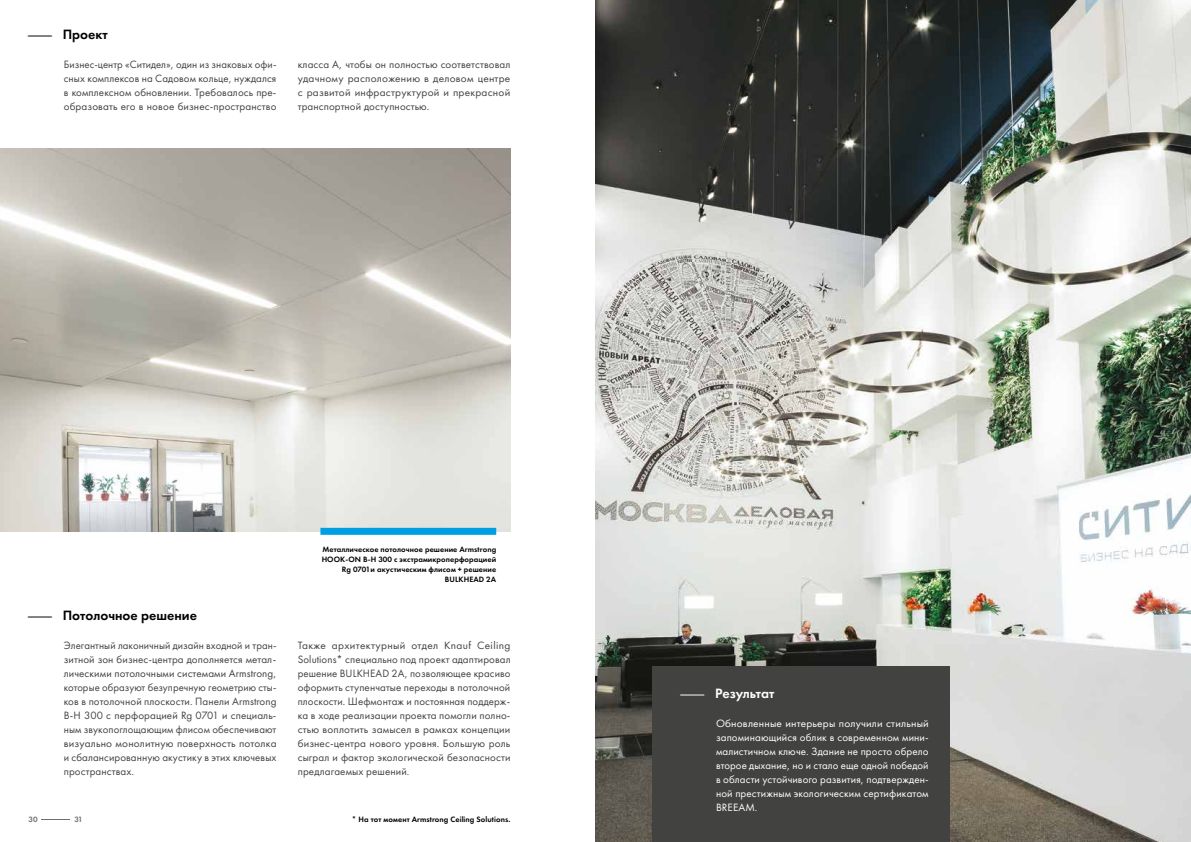
<style>
.page{position:relative;width:1191px;height:842px;background:#fff}
.page>*{position:absolute;margin:0;border:0;box-sizing:border-box;transform-origin:0 0}
.t1{font:600 14px "Futura PT";color:#000}
.t2{font:600 14px "Futura PT";letter-spacing:-.005em;color:#fff}
.t3{font:11px/14px "Futura PT";letter-spacing:.01em;color:#424241;text-align:justify}
.t4{font:11px/14px "Futura PT";letter-spacing:.01em;color:#fff;text-align:justify}
.t5{font:600 8px/10px "Futura PT";letter-spacing:.01em;color:#000;text-align:right}
.t6{font:600 8px "Futura PT";color:#706f6f}
.s1{font-weight:400}
</style>
<div class="page">
<svg style="left:42px;top:819px;width:28px;height:1px"></svg>
<img style="left:0;top:149px;width:510px;height:382px">
<div style="left:320px;top:528px;width:176px;height:7px;background:#009fe3"></div>
<img style="left:595px;top:0;width:596px;height:842px">
<div style="left:652px;top:666px;width:298px;height:176px;background:#424241"></div>
<p class="t1" style="left:26px;top:26px;width:84px"><span class="s1">—</span> Проект</p>
<p class="t3" style="left:64px;top:57px;width:214px">Бизнес-центр «Ситидел», один из знаковых офи&shy;сных комплексов на Садовом кольце, нуждался в комплексном обновлении. Требовалось пре&shy;образовать его в новое бизнес-пространство</p>
<p class="t3" style="left:298px;top:57px;width:214px">класса А, чтобы он полностью соответствовал удачному расположению в деловом центре с развитой инфраструктурой и прекрасной транспортной доступностью.</p>
<p class="t1" style="left:26px;top:607px;width:173px"><span class="s1">—</span> Потолочное решение</p>
<p class="t5" style="left:322px;top:544px;width:176px">Металлическое потолочное решение Armstrong HOOK-ON B-H 300 с экстрамикроперфорацией Rg 0701и акустическим флисом + решение BULKHEAD 2A</p>
<p class="t3" style="left:64px;top:639px;width:214px">Элегантный лаконичный дизайн входной и тран&shy;зитной зон бизнес-центра дополняется метал&shy;лическими потолочными системами Armstrong, которые образуют безупречную геометрию сты&shy;ков в потолочной плоскости. Панели Armstrong B-H 300 с перфорацией Rg 0701 и специаль&shy;ным звукопоглощающим флисом обеспечивают визуально монолитную поверхность потолка и сбалансированную акустику в этих ключевых пространствах.</p>
<p class="t3" style="left:298px;top:639px;width:214px">Также архитектурный отдел Knauf Ceiling Solutions* специально под проект адаптировал решение BULKHEAD 2A, позволяющее красиво оформить ступенчатые переходы в потолочной плоскости. Шефмонтаж и постоянная поддерж&shy;ка в ходе реализации проекта помогли полно&shy;стью воплотить замысел в рамках концепции бизнес-центра нового уровня. Большую роль сыграл и фактор экологической безопасности предлагаемых решений.</p>
<p class="t5" style="left:352px;top:814px;width:160px">* На тот момент Armstrong Ceiling Solutions.</p>
<p class="t6" style="left:28px;top:814px;width:11px">30</p>
<p class="t6" style="left:74px;top:814px;width:10px">31</p>
<p class="t2" style="left:677px;top:685px;width:98px"><span class="s1">—</span> Результат</p>
<p class="t4" style="left:716px;top:717px;width:214px">Обновленные интерьеры получили стильный запоминающийся облик в современном мини&shy;малистичном ключе. Здание не просто обрело второе дыхание, но и стало еще одной победой в области устойчивого развития, подтвержден&shy;ной престижным экологическим сертификатом BREEAM.</p>
</div>
